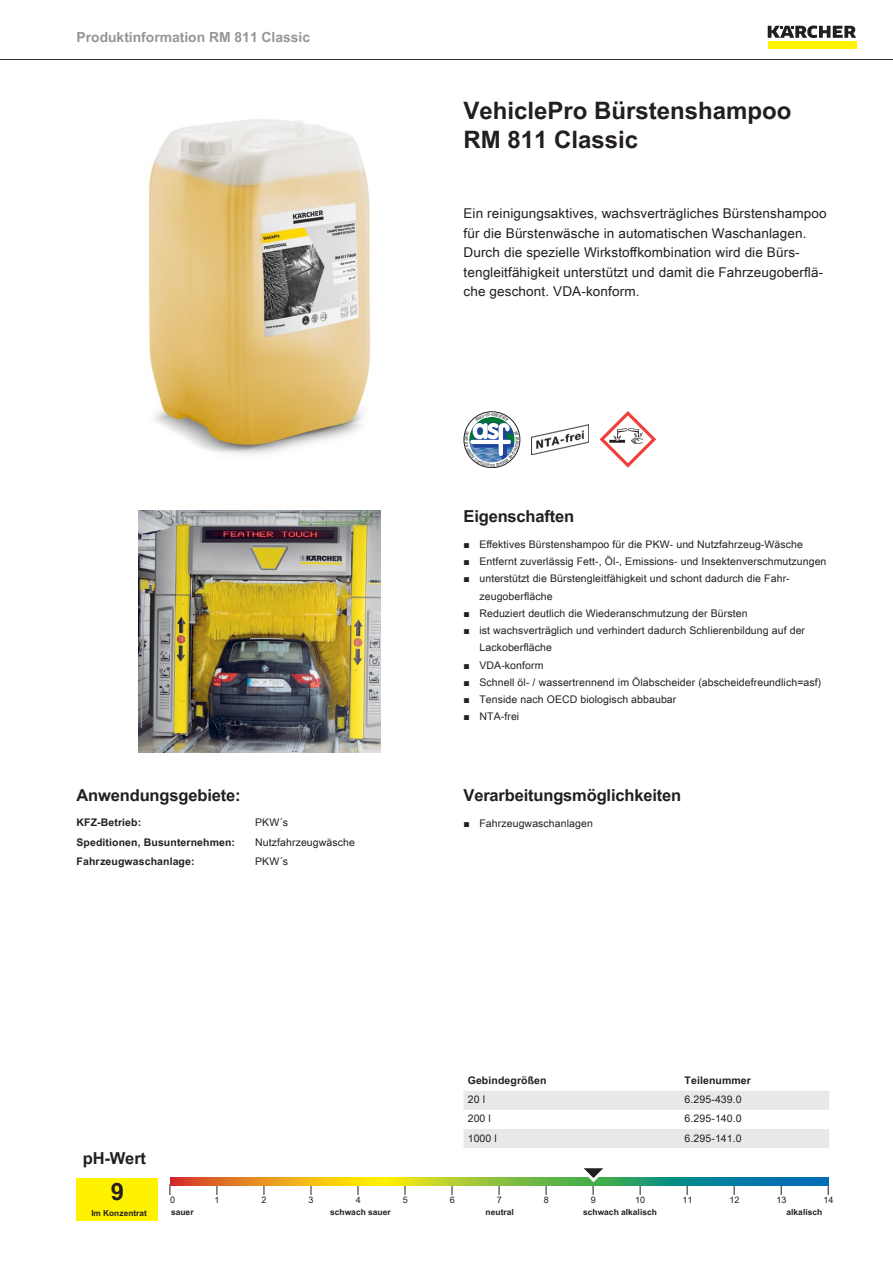
<style>
.page{position:relative;width:893px;height:1263px;background:#fff}
.page>*{position:absolute;margin:0;border:0;box-sizing:border-box;transform-origin:0 0}
.t1{font:700 24px/28.8px "Arial Unicode MS";color:#231f20}
.t2{font:700 16.5px "Arial Unicode MS";letter-spacing:-.01em;color:#231f20}
.t3{font:700 13.8px "Arial Unicode MS";color:#949698}
.t4{font:13.5px/19.5px "Arial Unicode MS";letter-spacing:.01em;color:#231f20}
.t5{font:10.5px/17.2px "Arial Unicode MS";letter-spacing:.01em;color:#231f20}
.t6{font:700 10.5px "Arial Unicode MS";letter-spacing:.01em;color:#231f20}
.t7{font:9px "Arial Unicode MS";color:#231f20}
.t8{font:700 8.4px "Arial Unicode MS";color:#231f20}
.t9{font:700 8.25px "Arial Unicode MS";color:#231f20}
.s1{font-family:"Arial"}
</style>
<div class="page">
<hr style="left:0;top:59px;width:893px;height:1px;background:#231f20">
<div style="left:768px;top:42px;width:88px;height:7px;background:#fff200"></div>
<svg style="left:768px;top:26px;width:88px;height:12px"></svg>
<img style="left:148px;top:119px;width:223px;height:336px">
<img style="left:531px;top:424px;width:57px;height:30px">
<svg style="left:600px;top:411px;width:56px;height:57px"></svg>
<img style="left:138px;top:510px;width:243px;height:243px">
<div style="left:77px;top:1178px;width:81px;height:42px;background:#fff200"></div>
<svg style="left:170px;top:1178px;width:658px;height:8px"></svg>
<svg style="left:576px;top:1168px;width:38px;height:27px"></svg>
<svg style="left:463px;top:1091px;width:366px;height:57px"></svg>
<svg style="left:464px;top:412px;width:56px;height:56px"></svg>
<h3 class="t3" style="left:77px;top:27px;width:235px">Produktinformation RM 811 Classic</h3>
<h2 class="t2" style="left:77px;top:783px;width:166px">Anwendungsgebiete:</h2>
<p class="t6" style="left:77px;top:815px;width:66px">KFZ-Betrieb:</p>
<p class="t5" style="left:255px;top:813px;width:35px">PKW´s</p>
<p class="t6" style="left:77px;top:834px;width:160px">Speditionen, Busunternehmen:</p>
<p class="t5" style="left:255px;top:833px;width:101px">Nutzfahrzeugwäsche</p>
<p class="t6" style="left:77px;top:853px;width:120px">Fahrzeugwaschanlage:</p>
<p class="t5" style="left:255px;top:852px;width:35px">PKW´s</p>
<h1 class="t1" style="left:463px;top:97px;width:330px">VehiclePro Bürstenshampoo<br>RM 811 Classic</h1>
<p class="t4" style="left:463px;top:203px;width:365px">Ein reinigungsaktives, wachsverträgliches Bürstenshampoo für die Bürstenwäsche in automatischen Waschanlagen.<br>Durch die spezielle Wirkstoffkombination wird die Bürs&shy;tengleitfähigkeit unterstützt und damit die Fahrzeugoberflä&shy;che geschont. VDA-konform.</p>
<h2 class="t2" style="left:463px;top:504px;width:112px">Eigenschaften</h2>
<p class="t5" style="left:463px;top:535px;width:341px"><span class="s1">■</span> Effektives Bürstenshampoo für die PKW- und Nutzfahrzeug-Wäsche</p>
<p class="t5" style="left:463px;top:553px;width:364px"><span class="s1">■</span> Entfernt zuverlässig Fett-, Öl-, Emissions- und Insektenverschmutzungen</p>
<p class="t5" style="left:479px;top:570px;width:312px;text-indent:-16px"><span class="s1">■</span> unterstützt die Bürstengleitfähigkeit und schont dadurch die Fahr&shy;zeugoberfläche</p>
<p class="t5" style="left:463px;top:604px;width:286px"><span class="s1">■</span> Reduziert deutlich die Wiederanschmutzung der Bürsten</p>
<p class="t5" style="left:479px;top:622px;width:327px;text-indent:-16px"><span class="s1">■</span> ist wachsverträglich und verhindert dadurch Schlierenbildung auf der<br>Lackoberfläche</p>
<p class="t5" style="left:463px;top:656px;width:82px"><span class="s1">■</span> VDA-konform</p>
<p class="t5" style="left:463px;top:673px;width:359px"><span class="s1">■</span> Schnell öl- / wassertrennend im Ölabscheider (abscheidefreundlich=asf)</p>
<p class="t5" style="left:463px;top:691px;width:214px"><span class="s1">■</span> Tenside nach OECD biologisch abbaubar</p>
<p class="t5" style="left:463px;top:708px;width:57px"><span class="s1">■</span> NTA-frei</p>
<h2 class="t2" style="left:463px;top:783px;width:219px">Verarbeitungsmöglichkeiten</h2>
<p class="t5" style="left:463px;top:814px;width:131px"><span class="s1">■</span> Fahrzeugwaschanlagen</p>
<p class="t6" style="left:468px;top:1073px;width:80px">Gebindegrößen</p>
<p class="t6" style="left:685px;top:1073px;width:68px">Teilenummer</p>
<p class="t5" style="left:468px;top:1091px;width:19px">20 l</p>
<p class="t5" style="left:685px;top:1091px;width:59px">6.295-439.0</p>
<p class="t5" style="left:468px;top:1110px;width:25px">200 l</p>
<p class="t5" style="left:685px;top:1110px;width:59px">6.295-140.0</p>
<p class="t5" style="left:468px;top:1129px;width:31px">1000 l</p>
<p class="t5" style="left:685px;top:1129px;width:59px">6.295-141.0</p>
<h2 class="t2" style="left:83px;top:1146px;width:65px">pH-Wert</h2>
<h1 class="t1" style="left:111px;top:1178px;width:15px">9</h1>
<p class="t7" style="left:170px;top:1193px;width:7px">0</p>
<p class="t7" style="left:215px;top:1193px;width:7px">1</p>
<p class="t7" style="left:262px;top:1193px;width:7px">2</p>
<p class="t7" style="left:309px;top:1193px;width:7px">3</p>
<p class="t7" style="left:356px;top:1193px;width:7px">4</p>
<p class="t7" style="left:403px;top:1193px;width:7px">5</p>
<p class="t7" style="left:450px;top:1193px;width:7px">6</p>
<p class="t7" style="left:497px;top:1193px;width:7px">7</p>
<p class="t7" style="left:544px;top:1193px;width:7px">8</p>
<p class="t7" style="left:591px;top:1193px;width:7px">9</p>
<p class="t7" style="left:635px;top:1193px;width:12px">10</p>
<p class="t7" style="left:682px;top:1193px;width:12px">11</p>
<p class="t7" style="left:729px;top:1193px;width:12px">12</p>
<p class="t7" style="left:776px;top:1193px;width:12px">13</p>
<p class="t7" style="left:823px;top:1193px;width:12px">14</p>
<p class="t9" style="left:91px;top:1207px;width:57px">Im Konzentrat</p>
<p class="t8" style="left:171px;top:1206px;width:24px">sauer</p>
<p class="t8" style="left:330px;top:1206px;width:62px">schwach sauer</p>
<p class="t8" style="left:486px;top:1206px;width:30px">neutral</p>
<p class="t8" style="left:583px;top:1206px;width:75px">schwach alkalisch</p>
<p class="t8" style="left:786px;top:1206px;width:37px">alkalisch</p>
</div>
